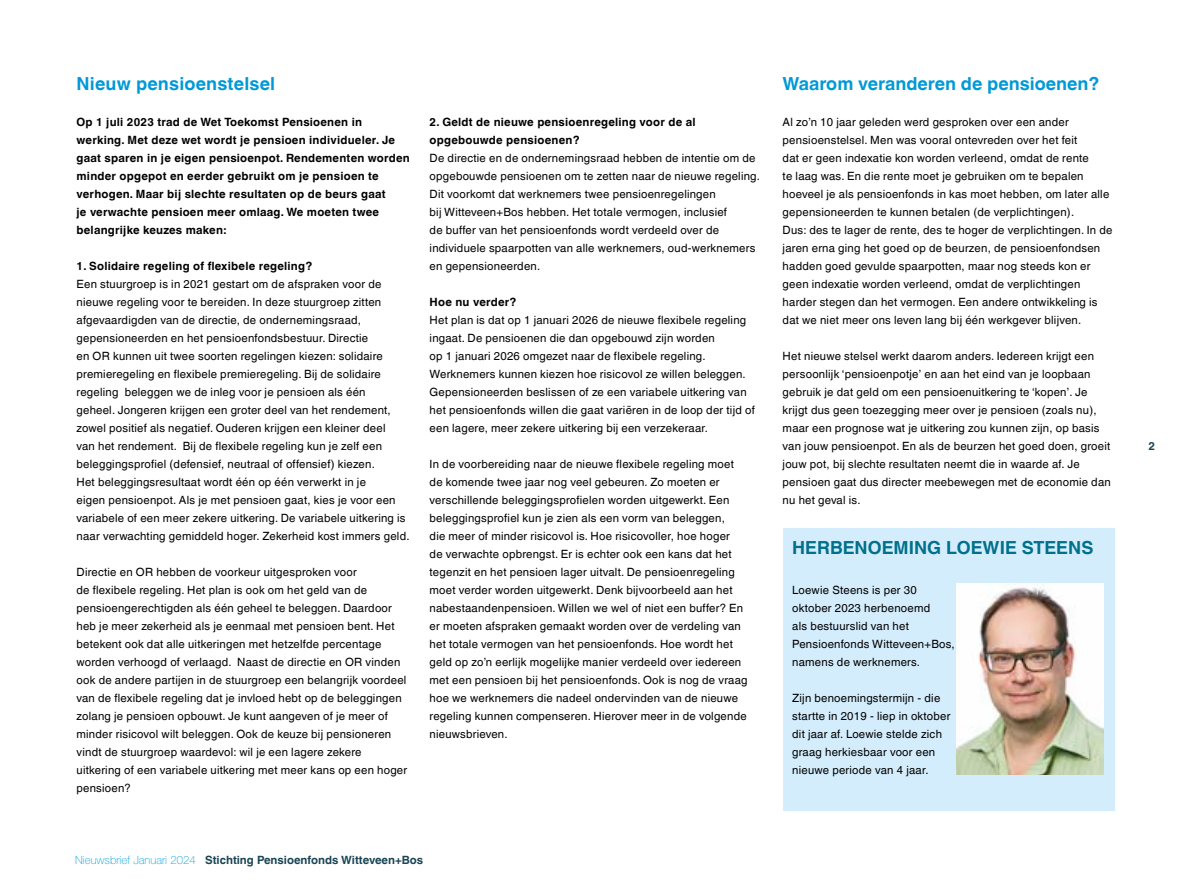
<style>
.page{position:relative;width:1191px;height:893px;background:#fff}
.page>*{position:absolute;margin:0;border:0;box-sizing:border-box;transform-origin:0 0}
.t1{font:700 18px "Helvetica World";color:#0099d6}
.t2{font:700 18px "Helvetica World";color:#00708b}
.t3{font:11.4px/18px "Helvetica World";letter-spacing:.02em;color:#000}
.t4{font:700 11.4px/18px "Helvetica World";letter-spacing:.02em;color:#000}
.t5{font:700 11.4px "Helvetica World";color:#1a4554}
.s1{font-family:"Helvetica Neue LTGEO 35";font-weight:100;color:#039edb}
</style>
<div class="page">
<div style="left:782px;top:528px;width:332px;height:282px;background:#d4edfc"></div>
<img style="left:956px;top:584px;width:147px;height:190px">
<h1 class="t1" style="left:77px;top:73px;width:200px">Nieuw pensioenstelsel</h1>
<p class="t4" style="left:77px;top:113px;width:335px">Op 1 juli 2023 trad de Wet Toekomst Pensioenen in werking. Met deze wet wordt je pensioen individueler. Je gaat sparen in je eigen pensioenpot. Rendementen worden minder opgepot en eerder gebruikt om je pensioen te verhogen. Maar bij slechte resultaten op de beurs gaat<br>je verwachte pensioen meer omlaag. We moeten twee belangrijke keuzes maken:</p>
<p class="t4" style="left:77px;top:257px;width:237px">1. Solidaire regeling of flexibele regeling?</p>
<p class="t3" style="left:77px;top:275px;width:334px">Een stuurgroep is in 2021 gestart om de afspraken voor de nieuwe regeling voor te bereiden. In deze stuurgroep zitten afgevaardigden van de directie, de ondernemingsraad, gepensioneerden en het pensioenfondsbestuur. Directie<br>en OR kunnen uit twee soorten regelingen kiezen: solidaire premieregeling en flexibele premieregeling. Bij de solidaire regeling beleggen we de inleg voor je pensioen als één<br>geheel. Jongeren krijgen een groter deel van het rendement, zowel positief als negatief. Ouderen krijgen een kleiner deel<br>van het rendement. Bij de flexibele regeling kun je zelf een beleggingsprofiel (defensief, neutraal of offensief) kiezen.<br>Het beleggingsresultaat wordt één op één verwerkt in je<br>eigen pensioenpot. Als je met pensioen gaat, kies je voor een variabele of een meer zekere uitkering. De variabele uitkering is naar verwachting gemiddeld hoger. Zekerheid kost immers geld.</p>
<p class="t3" style="left:77px;top:563px;width:332px">Directie en OR hebben de voorkeur uitgesproken voor<br>de flexibele regeling. Het plan is ook om het geld van de pensioengerechtigden als één geheel te beleggen. Daardoor heb je meer zekerheid als je eenmaal met pensioen bent. Het betekent ook dat alle uitkeringen met hetzelfde percentage worden verhoogd of verlaagd. Naast de directie en OR vinden ook de andere partijen in de stuurgroep een belangrijk voordeel van de flexibele regeling dat je invloed hebt op de beleggingen zolang je pensioen opbouwt. Je kunt aangeven of je meer of minder risicovol wilt beleggen. Ook de keuze bij pensioneren vindt de stuurgroep waardevol: wil je een lagere zekere uitkering of een variabele uitkering met meer kans op een hoger pensioen?</p>
<p class="t4" style="left:429px;top:113px;width:268px">2. Geldt de nieuwe pensioenregeling voor de al opgebouwde pensioenen?</p>
<p class="t3" style="left:429px;top:149px;width:332px">De directie en de ondernemingsraad hebben de intentie om de opgebouwde pensioenen om te zetten naar de nieuwe regeling.<br>Dit voorkomt dat werknemers twee pensioenregelingen<br>bij Witteveen+Bos hebben. Het totale vermogen, inclusief<br>de buffer van het pensioenfonds wordt verdeeld over de individuele spaarpotten van alle werknemers, oud-werknemers en gepensioneerden.</p>
<p class="t4" style="left:429px;top:293px;width:88px">Hoe nu verder?</p>
<p class="t3" style="left:429px;top:311px;width:327px">Het plan is dat op 1 januari 2026 de nieuwe flexibele regeling ingaat. De pensioenen die dan opgebouwd zijn worden<br>op 1 januari 2026 omgezet naar de flexibele regeling.<br>Werknemers kunnen kiezen hoe risicovol ze willen beleggen.<br>Gepensioneerden beslissen of ze een variabele uitkering van het pensioenfonds willen die gaat variëren in de loop der tijd of een lagere, meer zekere uitkering bij een verzekeraar.</p>
<p class="t3" style="left:429px;top:455px;width:319px">In de voorbereiding naar de nieuwe flexibele regeling moet de komende twee jaar nog veel gebeuren. Zo moeten er verschillende beleggingsprofielen worden uitgewerkt. Een beleggingsprofiel kun je zien als een vorm van beleggen,<br>die meer of minder risicovol is. Hoe risicovoller, hoe hoger<br>de verwachte opbrengst. Er is echter ook een kans dat het tegenzit en het pensioen lager uitvalt. De pensioenregeling moet verder worden uitgewerkt. Denk bijvoorbeeld aan het nabestaandenpensioen. Willen we wel of niet een buffer? En er moeten afspraken gemaakt worden over de verdeling van het totale vermogen van het pensioenfonds. Hoe wordt het geld op zo’n eerlijk mogelijke manier verdeeld over iedereen met een pensioen bij het pensioenfonds. Ook is nog de vraag hoe we werknemers die nadeel ondervinden van de nieuwe regeling kunnen compenseren. Hierover meer in de volgende nieuwsbrieven.</p>
<h1 class="t1" style="left:782px;top:73px;width:318px">Waarom veranderen de pensioenen?</h1>
<p class="t3" style="left:782px;top:113px;width:331px">Al zo’n 10 jaar geleden werd gesproken over een ander pensioenstelsel. Men was vooral ontevreden over het feit<br>dat er geen indexatie kon worden verleend, omdat de rente<br>te laag was. En die rente moet je gebruiken om te bepalen hoeveel je als pensioenfonds in kas moet hebben, om later alle gepensioneerden te kunnen betalen (de verplichtingen).<br>Dus: des te lager de rente, des te hoger de verplichtingen. In de jaren erna ging het goed op de beurzen, de pensioenfondsen hadden goed gevulde spaarpotten, maar nog steeds kon er geen indexatie worden verleend, omdat de verplichtingen harder stegen dan het vermogen. Een andere ontwikkeling is dat we niet meer ons leven lang bij één werkgever blijven.</p>
<p class="t3" style="left:782px;top:347px;width:330px">Het nieuwe stelsel werkt daarom anders. Iedereen krijgt een persoonlijk ‘pensioenpotje’ en aan het eind van je loopbaan gebruik je dat geld om een pensioenuitkering te ‘kopen’. Je krijgt dus geen toezegging meer over je pensioen (zoals nu), maar een prognose wat je uitkering zou kunnen zijn, op basis van jouw pensioenpot. En als de beurzen het goed doen, groeit jouw pot, bij slechte resultaten neemt die in waarde af. Je pensioen gaat dus directer meebewegen met de economie dan nu het geval is.</p>
<h1 class="t2" style="left:792px;top:538px;width:303px">HERBENOEMING LOEWIE STEENS</h1>
<p class="t3" style="left:792px;top:581px;width:164px">Loewie Steens is per 30 oktober 2023 herbenoemd<br>als bestuurslid van het<br>Pensioenfonds Witteveen+Bos, namens de werknemers.</p>
<p class="t3" style="left:792px;top:689px;width:160px">Zijn benoemingstermijn - die startte in 2019 - liep in oktober dit jaar af. Loewie stelde zich graag herkiesbaar voor een nieuwe periode van 4 jaar.</p>
<p class="t5" style="left:75px;top:853px;width:349px"><span class="s1">Nieuwsbrief Januari 2024</span> Stichting Pensioenfonds Witteveen+Bos</p>
<p class="t5" style="left:1148px;top:439px;width:8px">2</p>
</div>
